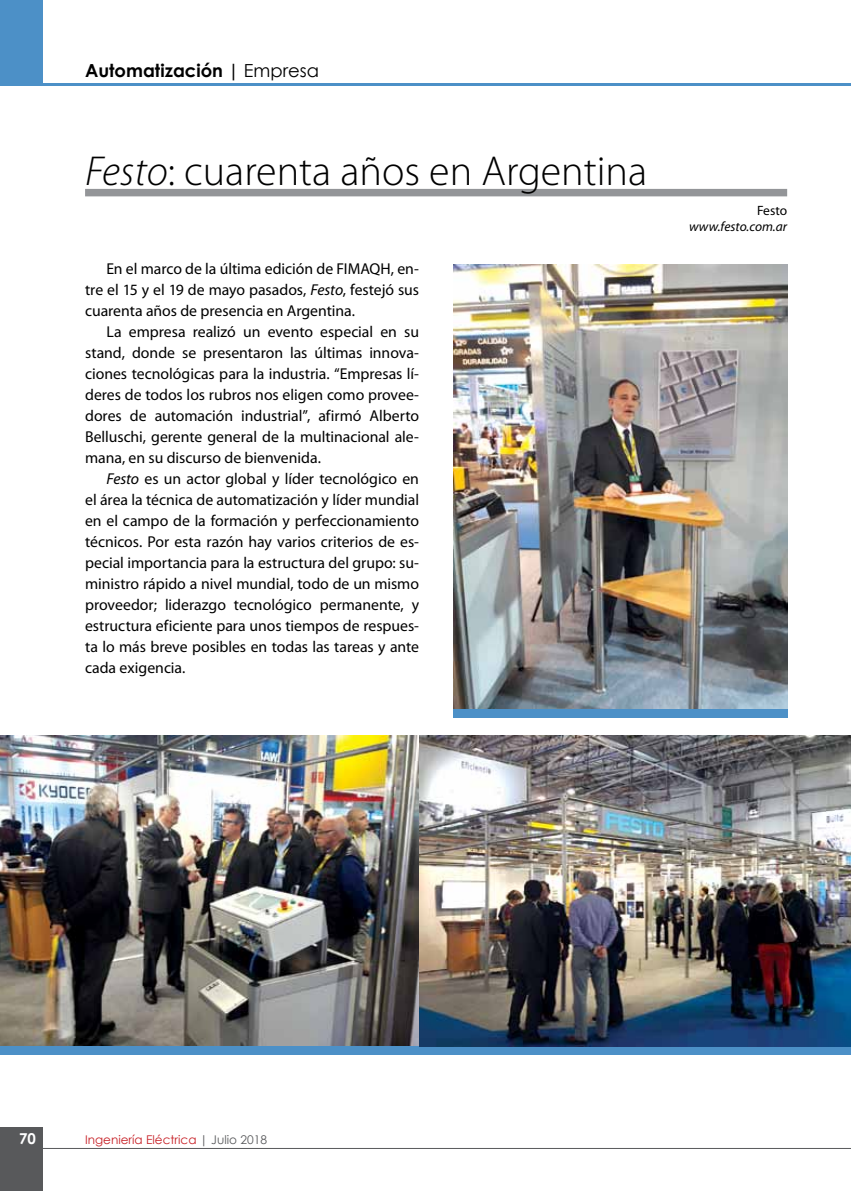
<style>
.page{position:relative;width:851px;height:1191px;background:#fff}
.page>*{position:absolute;margin:0;border:0;box-sizing:border-box;transform-origin:0 0}
.t1{font:300 42px "Myriad Pro";color:#000}
.t2{font:700 18px "Century Gothic";color:#000}
.t3{font:15.75px/21px "Myriad Pro";letter-spacing:-.005em;color:#000;text-align:justify}
.t4{font:700 15px "Century Gothic";color:#fff}
.t5{font:italic 13.5px "Myriad Pro";color:#000}
.t6{font:13.5px "Myriad Pro";letter-spacing:-.005em;color:#000}
.t7{font:12px "Century Gothic";color:#c61d23}
.s1{font-weight:400}
.s2{font-style:italic}
.s3{color:#58595b}
</style>
<div class="page">
<div style="left:0;top:1127px;width:43px;height:64px;background:#58595b"></div>
<hr style="left:0;top:1148px;width:850px;height:1px;background:#58595b">
<div style="left:0;top:0;width:43px;height:85px;background:#4c90c7"></div>
<hr style="left:0;top:83px;width:850px;height:2px;background:#4c90c7">
<div style="left:85px;top:189px;width:702px;height:7px;background:#939598"></div>
<img style="left:453px;top:264px;width:334px;height:445px">
<div style="left:453px;top:709px;width:334px;height:9px;background:#4c90c7"></div>
<img style="left:0;top:736px;width:419px;height:310px">
<div style="left:0;top:1046px;width:850px;height:8px;background:#4c90c7"></div>
<img style="left:419px;top:736px;width:431px;height:310px">
<p class="t2" style="left:85px;top:56px;width:235px">Automatización | <span class="s1">Empresa</span></p>
<h1 class="t1" style="left:85px;top:147px;width:563px"><span class="s2">Festo</span>: cuarenta años en Argentina</h1>
<p class="t3" style="left:85px;top:258px;width:335px;text-indent:21px">En el marco de la última edición de FIMAQH, en&shy;tre el 15 y el 19 de mayo pasados, <span class="s2">Festo</span>, festejó sus cuarenta años de presencia en Argentina.</p>
<p class="t3" style="left:85px;top:321px;width:335px;text-indent:21px">La empresa realizó un evento especial en su stand, donde se presentaron las últimas innova&shy;ciones tecnológicas para la industria. “Empresas lí&shy;deres de todos los rubros nos eligen como provee&shy;dores de automación industrial”, afirmó Alberto Belluschi, gerente general de la multinacional ale&shy;mana, en su discurso de bienvenida.</p>
<p class="t3" style="left:85px;top:468px;width:335px;text-indent:21px"><span class="s2">Festo</span> es un actor global y líder tecnológico en el área la técnica de automatización y líder mundial en el campo de la formación y perfeccionamiento técnicos. Por esta razón hay varios criterios de es&shy;pecial importancia para la estructura del grupo: su&shy;ministro rápido a nivel mundial, todo de un mismo proveedor; liderazgo tecnológico permanente, y estructura eficiente para unos tiempos de respues&shy;ta lo más breve posibles en todas las tareas y ante cada exigencia.</p>
<p class="t6" style="left:757px;top:203px;width:32px">Festo</p>
<p class="t5" style="left:689px;top:219px;width:99px">www.festo.com.ar</p>
<p class="t4" style="left:19px;top:1127px;width:18px">70</p>
<p class="t7" style="left:85px;top:1131px;width:183px">Ingeniería Eléctrica <span class="s3">| Julio 2018</span></p>
</div>
